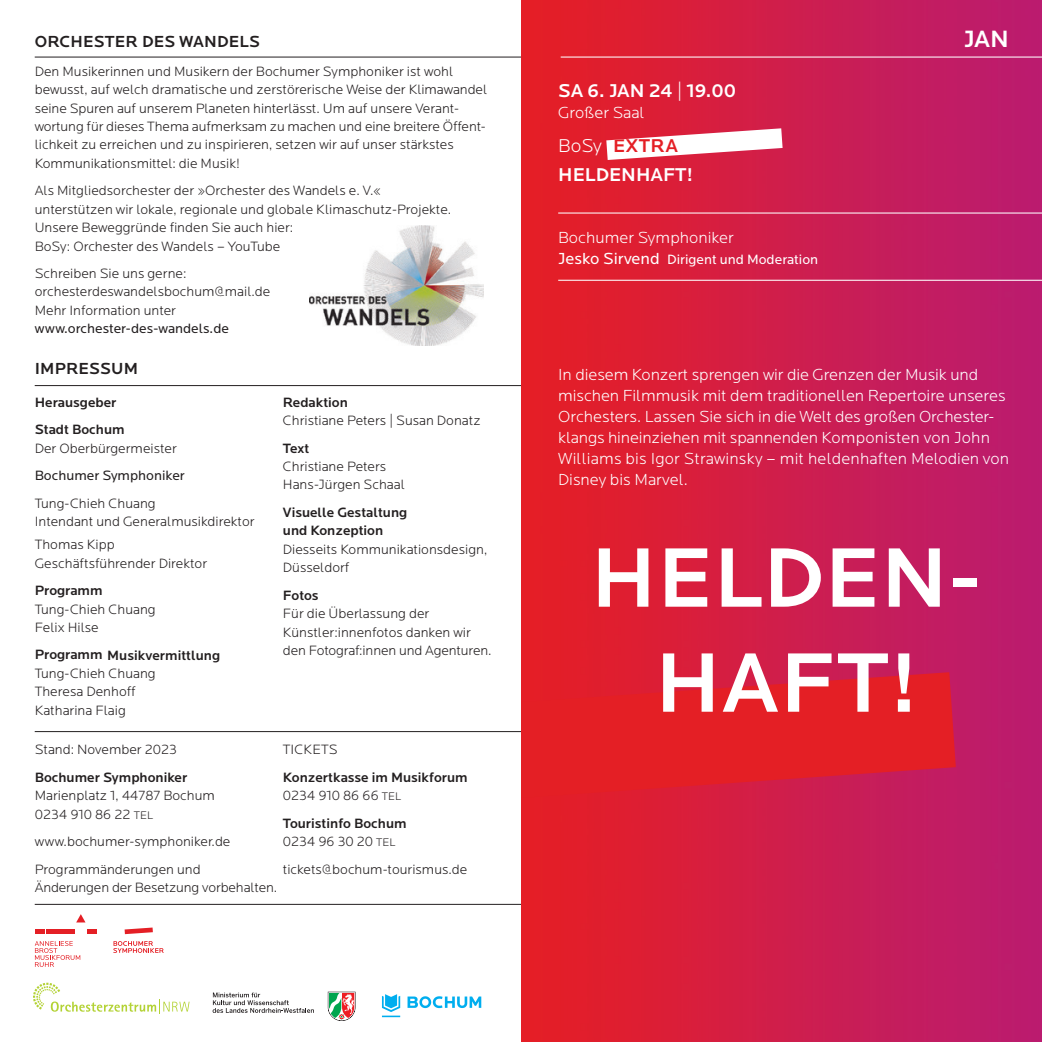
<style>
.page{position:relative;width:1042px;height:1042px;background:#fff}
.page>*{position:absolute;margin:0;border:0;box-sizing:border-box;transform-origin:0 0}
.t1{font:500 87.5px/105px "Locator";letter-spacing:.01em;color:#fff;text-align:center}
.t2{font:500 24.5px "Locator";color:#fff}
.t3{font:500 19.25px "Locator";color:#fff}
.t4{font:500 19.25px/29.2px "Locator";color:#e41f25}
.t5{font:300 16.62px/21px "Locator";color:#fff}
.t6{font:500 16.62px "Locator";letter-spacing:.01em;color:#231f20}
.t7{font:300 14px/18.4px "Locator";color:#231f20}
.t8{font:500 14px/18.4px "Locator";color:#231f20}
.t9{font:14px "Locator";color:#231f20}
.t10{font:14px "Locator";color:#fff}
.s1{font-weight:300}
.s2{font-weight:300;font-size:11.38px}
.s3{font-size:11.38px}
.s4{font-weight:300;color:#fff}
.s5{color:#fff}
.s6{font-size:16.62px}
</style>
<div class="page">
<img style="left:521px;top:0;width:521px;height:1042px">
<svg style="left:521px;top:672px;width:435px;height:156px;background:#dd1e31"></svg>
<hr style="left:35px;top:904px;width:486px;height:1px;background:#231f20">
<hr style="left:35px;top:731px;width:486px;height:1px;background:#231f20">
<svg style="left:328px;top:991px;width:27px;height:30px"></svg>
<svg style="left:213px;top:992px;width:101px;height:21px"></svg>
<svg style="left:35px;top:941px;width:45px;height:26px"></svg>
<div style="left:35px;top:929px;width:9px;height:5px;background:#e41f25"></div>
<div style="left:87px;top:929px;width:10px;height:5px;background:#e41f25"></div>
<svg style="left:76px;top:914px;width:9px;height:8px"></svg>
<div style="left:46px;top:929px;width:28px;height:5px;background:#e41f25"></div>
<svg style="left:113px;top:941px;width:51px;height:12px"></svg>
<svg style="left:125px;top:927px;width:28px;height:7px"></svg>
<img style="left:309px;top:225px;width:175px;height:120px">
<svg style="left:33px;top:982px;width:157px;height:32px"></svg>
<svg style="left:382px;top:994px;width:18px;height:23px"></svg>
<svg style="left:407px;top:996px;width:74px;height:12px"></svg>
<hr style="left:35px;top:57px;width:486px;height:1px;background:#231f20">
<hr style="left:561px;top:57px;width:481px;height:1px;background:#fff">
<hr style="left:35px;top:385px;width:486px;height:1px;background:#231f20">
<hr style="left:558px;top:212px;width:484px;height:2px;background:#fff">
<hr style="left:558px;top:280px;width:484px;height:1px;background:#fff">
<svg style="left:606px;top:128px;width:176px;height:32px"></svg>
<p class="t6" style="left:35px;top:32px;width:194px">Orc heste r des Wandel</p>
<p class="t6" style="left:249px;top:32px;width:12px">s</p>
<p class="t7" style="left:35px;top:62px;width:454px">Den Musikerinnen und Musikern der Bochumer Symphoniker ist wohl bewusst, auf welch dramatische und zerstörerische Weise der Klimawandel seine Spuren auf unserem Planeten hinterlässt. Um auf unsere Verant&shy;wortung für dieses Thema aufmerksam zu machen und eine breitere Öffent-- lichkeit zu erreichen und zu inspirieren, setzen wir auf unser stärkstes Kommunikationsmittel: die Musik!</p>
<p class="t7" style="left:35px;top:182px;width:418px">Als Mitgliedsorchester der »Orchester des Wandels e. V.« unterstützen wir lokale, regionale und globale Klimaschutz-Projekte.<br>Unsere Beweggründe finden Sie auch hier:<br>BoSy: Orchester des Wandels – YouTube</p>
<p class="t7" style="left:35px;top:264px;width:237px">Schreiben Sie uns gerne: orchesterdeswandelsbochum@mail.de<br>Mehr Information unter</p>
<p class="t9" style="left:35px;top:321px;width:196px">www.orchester-des-wandels.de</p>
<p class="t6" style="left:35px;top:359px;width:105px">Impressum</p>
<p class="t8" style="left:35px;top:389px;width:91px;line-height:27.5px">Herausgeber<br>Stadt Bochum</p>
<p class="t7" style="left:35px;top:439px;width:144px">Der Oberbürgermeister</p>
<p class="t9" style="left:35px;top:468px;width:152px">Bochumer Symphoniker</p>
<p class="t7" style="left:35px;top:494px;width:221px">Tung-Chieh Chuang<br>Intendant und Generalmusikdirektor</p>
<p class="t7" style="left:35px;top:535px;width:174px">Thomas Kipp<br>Geschäftsführender Direktor</p>
<p class="t8" style="left:35px;top:581px;width:69px">Programm</p>
<p class="t7" style="left:35px;top:600px;width:122px">Tung-Chieh Chuang<br>Felix H ilse</p>
<p class="t8" style="left:35px;top:646px;width:187px">Programm M usikvermittlung</p>
<p class="t7" style="left:35px;top:664px;width:122px">Tung-Chieh Chuang<br>Theresa Denhoff<br>Katharina Flaig</p>
<p class="t8" style="left:283px;top:393px;width:67px">Redaktion</p>
<p class="t7" style="left:283px;top:411px;width:199px">Christiane Peters | Susan Donatz</p>
<p class="t8" style="left:283px;top:439px;width:28px">Text</p>
<p class="t7" style="left:283px;top:457px;width:123px">Christiane Peters<br>Hans-Jürgen Schaal</p>
<p class="t8" style="left:283px;top:503px;width:126px">Visuelle Gestaltung und Konzeption</p>
<p class="t7" style="left:283px;top:540px;width:206px">Diesseits Kommunikationsdesign,<br>Düsseldorf</p>
<p class="t8" style="left:283px;top:586px;width:37px">Fotos</p>
<p class="t7" style="left:283px;top:604px;width:210px">Für die Überlassung der<br>Künstler:innenfotos danken wir den Fotograf:innen und Agenturen.</p>
<p class="t7" style="left:283px;top:740px;width:17px">Tickets</p>
<p class="t8" style="left:283px;top:768px;width:186px">Konzertkasse im M usikforum<br><span class="s1">0234 910 86 66</span> <span class="s2">tel</span></p>
<p class="t8" style="left:283px;top:814px;width:125px">Touristinfo Bochum<br><span class="s1">0234 96 30 20</span> <span class="s2">tel</span></p>
<p class="t7" style="left:283px;top:860px;width:186px">tickets@bochum-tourismus.de</p>
<p class="t7" style="left:35px;top:740px;width:144px">Stand: November 2023</p>
<p class="t8" style="left:35px;top:768px;width:154px">Bochumer Symphoniker</p>
<p class="t7" style="left:35px;top:786px;width:182px">Marienplatz 1, 44787 Bochum<br>0234 910 86 22 <span class="s3">tel</span></p>
<p class="t7" style="left:35px;top:827px;width:197px;line-height:27.7px">www.bochumer-symphoniker.de<br>Programmänderungen und</p>
<p class="t7" style="left:35px;top:878px;width:244px">Änderungen der Besetzung vorbehalten.</p>
<h3 class="t3" style="left:558px;top:80px;width:179px">SA 6. JAN 24 <span class="s1">|</span> 19.00</h3>
<p class="t5" style="left:558px;top:102px;width:88px">Großer Saal</p>
<h3 class="t4" style="left:558px;top:131px;width:107px"><span class="s4">BoSy</span> EXTRA<br><span class="s5">Helde</span></h3>
<h3 class="t3" style="left:621px;top:164px;width:73px">nhaft!</h3>
<p class="t5" style="left:558px;top:227px;width:177px">Bochumer Symphoniker</p>
<p class="t10" style="left:558px;top:251px;width:262px"><span class="s6">Jesko Sirvend</span> Dirigent und Moderation</p>
<h2 class="t2" style="left:964px;top:24px;width:28px">JAN</h2>
<p class="t5" style="left:558px;top:363px;width:452px">In diesem Konzert sprengen wir die Grenzen der Musik und mischen Filmmusik mit dem traditionellen Repertoire unseres Orchesters. Lassen Sie sich in die Welt des großen Orchester&shy;klangs hineinziehen mit spannenden Komponisten von John Williams bis Igor Strawinsky – mit heldenhaften Melodien von Disney bis Marvel.</p>
<h1 class="t1" style="left:591px;top:526px;width:393px">H ELDEN-<br>HAFT!</h1>
</div>
